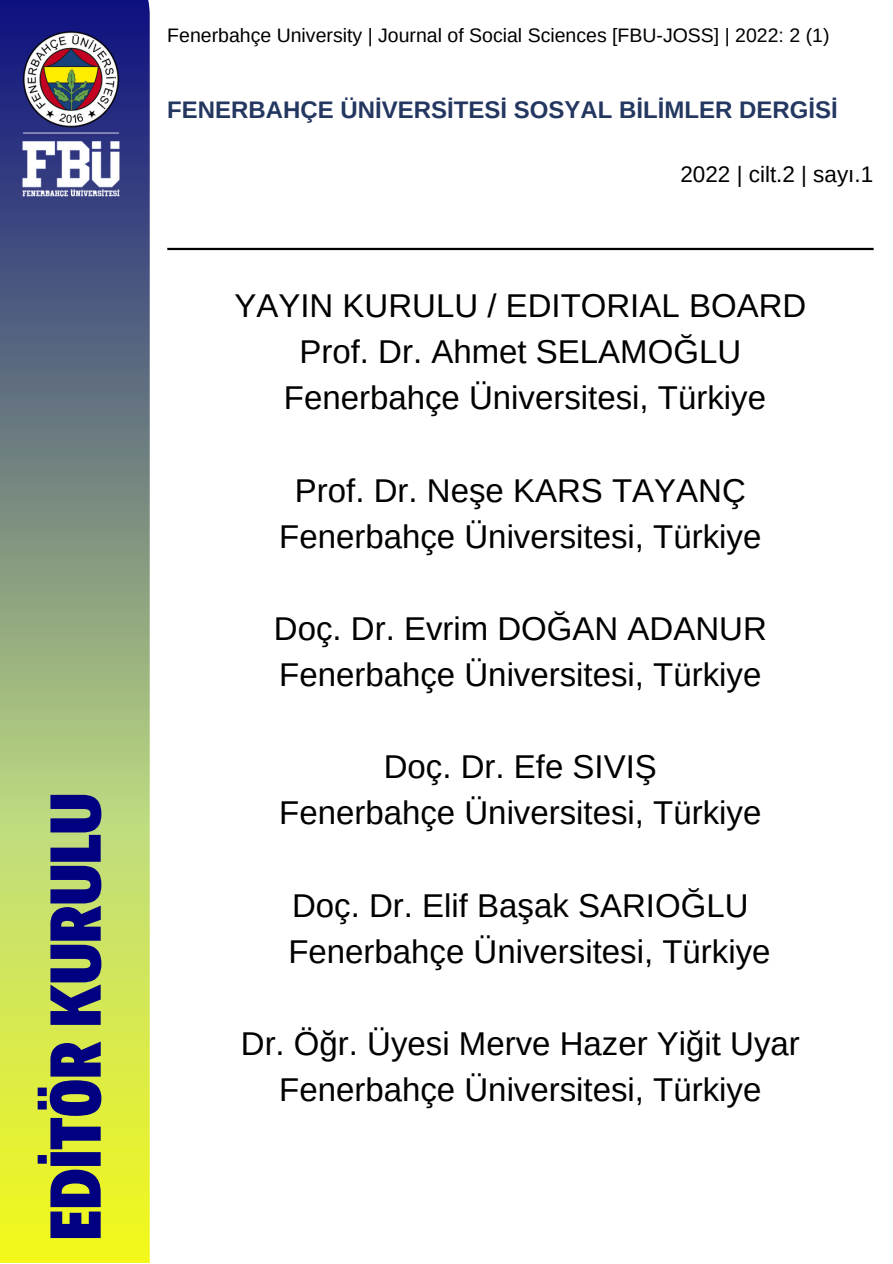
<style>
.page{position:relative;width:893px;height:1264px;background:#fff}
.page>*{position:absolute;margin:0;border:0;box-sizing:border-box;transform-origin:0 0}
.t1{font:900 72.75px "Decalotype";color:#000080}
.t2{font:33px/46px "Arimo";color:#000;text-align:center}
.t3{font:700 24px "Arimo";color:#233760}
.t4{font:22.5px "Arimo";color:#000}
.t5{font:19.5px "Arimo";color:#000}
</style>
<div class="page">
<hr style="left:167px;top:248px;width:706px;height:2px;background:#000">
<svg style="left:0;top:248px;width:150px;height:1014px;background:#a6b969"></svg>
<img style="left:0;top:0;width:205px;height:248px">
<h1 class="t1" style="left:27px;top:1240px;width:449px;rotate:-90deg">EDİTÖR KURULU</h1>
<p class="t5" style="left:167px;top:24px;width:663px">Fenerbahçe University | Journal of Social Sciences [FBU-JOSS] | 2022: 2 (1)</p>
<p class="t3" style="left:167px;top:96px;width:671px">FENERBAHÇE ÜNİVERSİTESİ SOSYAL BİLİMLER DERGİSİ</p>
<p class="t4" style="left:680px;top:162px;width:194px">2022 | cilt.2 | sayı.1</p>
<p class="t2" style="left:234px;top:282px;width:573px">YAYIN KURULU / EDITORIAL BOARD<br>Prof. Dr. Ahmet SELAMOĞLU<br>Fenerbahçe Üniversitesi, Türkiye</p>
<p class="t2" style="left:279px;top:467px;width:483px">Prof. Dr. Neşe KARS TAYANÇ<br>Fenerbahçe Üniversitesi, Türkiye</p>
<p class="t2" style="left:274px;top:605px;width:494px;text-align:left">Doç. Dr. Evrim DOĞAN ADANUR<br>Fenerbahçe Üniversitesi, Türkiye</p>
<p class="t2" style="left:279px;top:743px;width:483px">Doç. Dr. Efe SIVIŞ<br>Fenerbahçe Üniversitesi, Türkiye</p>
<p class="t2" style="left:288px;top:882px;width:483px;text-align:left">Doç. Dr. Elif Başak SARIOĞLU<br>Fenerbahçe Üniversitesi, Türkiye</p>
<p class="t2" style="left:241px;top:1020px;width:560px">Dr. Öğr. Üyesi Merve Hazer Yiğit Uyar<br>Fenerbahçe Üniversitesi, Türkiye</p>
</div>
